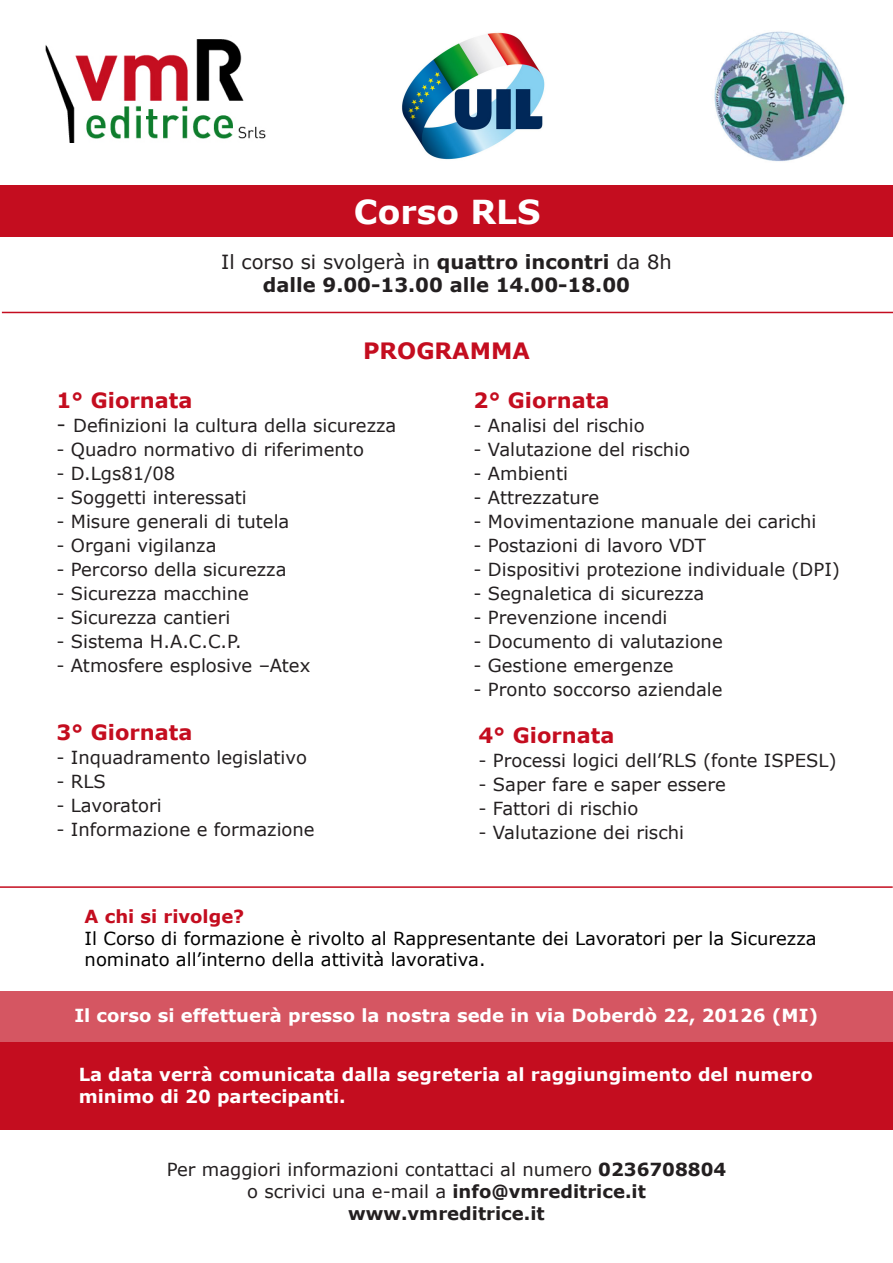
<style>
.page{position:relative;width:893px;height:1263px;background:#fff}
.page>*{position:absolute;margin:0;border:0;box-sizing:border-box;transform-origin:0 0}
.t1{font:700 33px "Verdana";color:#fff}
.t2{font:700 22.5px "Verdana";color:#c40d1f}
.t3{font:700 21px "Verdana";color:#c40d1f}
.t4{font:700 19.5px/23.4px "Verdana";color:#231f20;text-align:center}
.t5{font:18px "Verdana";color:#231f20}
.t6{font:700 18px/21.6px "Verdana";color:#fff}
.t7{font:18px/21.6px "Verdana";color:#000}
.t8{font:700 18px "Verdana";color:#231f20}
.t9{font:700 18px "Verdana";color:#c40d1f}
.s1{font-weight:400}
.s2{font-size:21px}
.s3{font-weight:700}
</style>
<div class="page">
<img style="left:714px;top:31px;width:131px;height:131px">
<img style="left:45px;top:39px;width:221px;height:103px">
<img style="left:402px;top:32px;width:143px;height:128px">
<div style="left:0;top:186px;width:893px;height:51px;background:#c40d1f"></div>
<div style="left:0;top:1042px;width:893px;height:87px;background:#c40d1f"></div>
<div style="left:0;top:991px;width:893px;height:51px;background:#d55662"></div>
<hr style="left:0;top:886px;width:893px;height:2px;background:#c40d1f">
<hr style="left:2px;top:312px;width:891px;height:1px;background:#c40d1f">
<p class="t1" style="left:354px;top:191px;width:188px">Corso RLS</p>
<p class="t4" style="left:221px;top:250px;width:452px"><span class="s1">Il corso si svolgerà in</span> quattro incontri <span class="s1">da 8h </span>dalle 9.00-13.00 alle 14.00-18.00</p>
<p class="t2" style="left:363px;top:336px;width:168px">PROGRAMMA</p>
<p class="t3" style="left:56px;top:386px;width:138px">1° Giornata</p>
<p class="t5" style="left:56px;top:413px;width:342px"><span class="s2">-</span> Definizioni la cultura della sicurezza</p>
<p class="t5" style="left:56px;top:437px;width:309px">- Quadro normativo di riferimento</p>
<p class="t5" style="left:56px;top:461px;width:121px">- D.Lgs81/08</p>
<p class="t5" style="left:56px;top:485px;width:192px">- Soggetti interessati</p>
<p class="t5" style="left:56px;top:509px;width:235px">- Misure generali di tutela</p>
<p class="t5" style="left:56px;top:533px;width:162px">- Organi vigilanza</p>
<p class="t5" style="left:56px;top:557px;width:232px">- Percorso della sicurezza</p>
<p class="t5" style="left:56px;top:581px;width:194px">- Sicurezza macchine</p>
<p class="t5" style="left:56px;top:605px;width:175px">- Sicurezza cantieri</p>
<p class="t5" style="left:56px;top:629px;width:187px">- Sistema H.A.C.C.P.</p>
<p class="t5" style="left:56px;top:653px;width:255px">- Atmosfere esplosive –Atex</p>
<p class="t3" style="left:56px;top:719px;width:138px">3° Giornata</p>
<p class="t5" style="left:56px;top:746px;width:252px">- Inquadramento legislativo</p>
<p class="t5" style="left:56px;top:770px;width:51px">- RLS</p>
<p class="t5" style="left:56px;top:794px;width:107px">- Lavoratori</p>
<p class="t5" style="left:56px;top:818px;width:260px">- Informazione e formazione</p>
<p class="t3" style="left:473px;top:386px;width:138px">2° Giornata</p>
<p class="t5" style="left:473px;top:413px;width:173px">- Analisi del rischio</p>
<p class="t5" style="left:473px;top:437px;width:218px">- Valutazione del rischio</p>
<p class="t5" style="left:473px;top:461px;width:96px">- Ambienti</p>
<p class="t5" style="left:473px;top:485px;width:127px">- Attrezzature</p>
<p class="t5" style="left:473px;top:509px;width:345px">- Movimentazione manuale dei carichi</p>
<p class="t5" style="left:473px;top:533px;width:234px">- Postazioni di lavoro VDT</p>
<p class="t5" style="left:473px;top:557px;width:368px">- Dispositivi protezione individuale (DPI)</p>
<p class="t5" style="left:473px;top:581px;width:232px">- Segnaletica di sicurezza</p>
<p class="t5" style="left:473px;top:605px;width:196px">- Prevenzione incendi</p>
<p class="t5" style="left:473px;top:629px;width:251px">- Documento di valutazione</p>
<p class="t5" style="left:473px;top:653px;width:201px">- Gestione emergenze</p>
<p class="t5" style="left:473px;top:677px;width:251px">- Pronto soccorso aziendale</p>
<p class="t3" style="left:478px;top:722px;width:138px">4° Giornata</p>
<p class="t5" style="left:478px;top:749px;width:360px">- Processi logici dell’RLS (fonte ISPESL)</p>
<p class="t5" style="left:478px;top:773px;width:249px">- Saper fare e saper essere</p>
<p class="t5" style="left:478px;top:797px;width:161px">- Fattori di rischio</p>
<p class="t5" style="left:478px;top:821px;width:207px">- Valutazione dei rischi</p>
<p class="t9" style="left:85px;top:905px;width:161px">A chi si rivolge?</p>
<p class="t7" style="left:85px;top:928px;width:734px">Il Corso di formazione è rivolto al Rappresentante dei Lavoratori per la Sicurezza nominato all’interno della attività lavorativa.</p>
<p class="t6" style="left:74px;top:1004px;width:745px">Il corso si effettuerà presso la nostra sede in via Doberdò 22, 20126 (MI)</p>
<p class="t6" style="left:79px;top:1064px;width:736px">La data verrà comunicata dalla segreteria al raggiungimento del numero minimo di 20 partecipanti.</p>
<p class="t5" style="left:167px;top:1158px;width:561px">Per maggiori informazioni contattaci al numero <span class="s3">0236708804</span></p>
<p class="t5" style="left:247px;top:1180px;width:400px">o scrivici una e-mail a <span class="s3">info@vmreditrice.it</span></p>
<p class="t8" style="left:348px;top:1201px;width:198px">www.vmreditrice.it</p>
</div>
